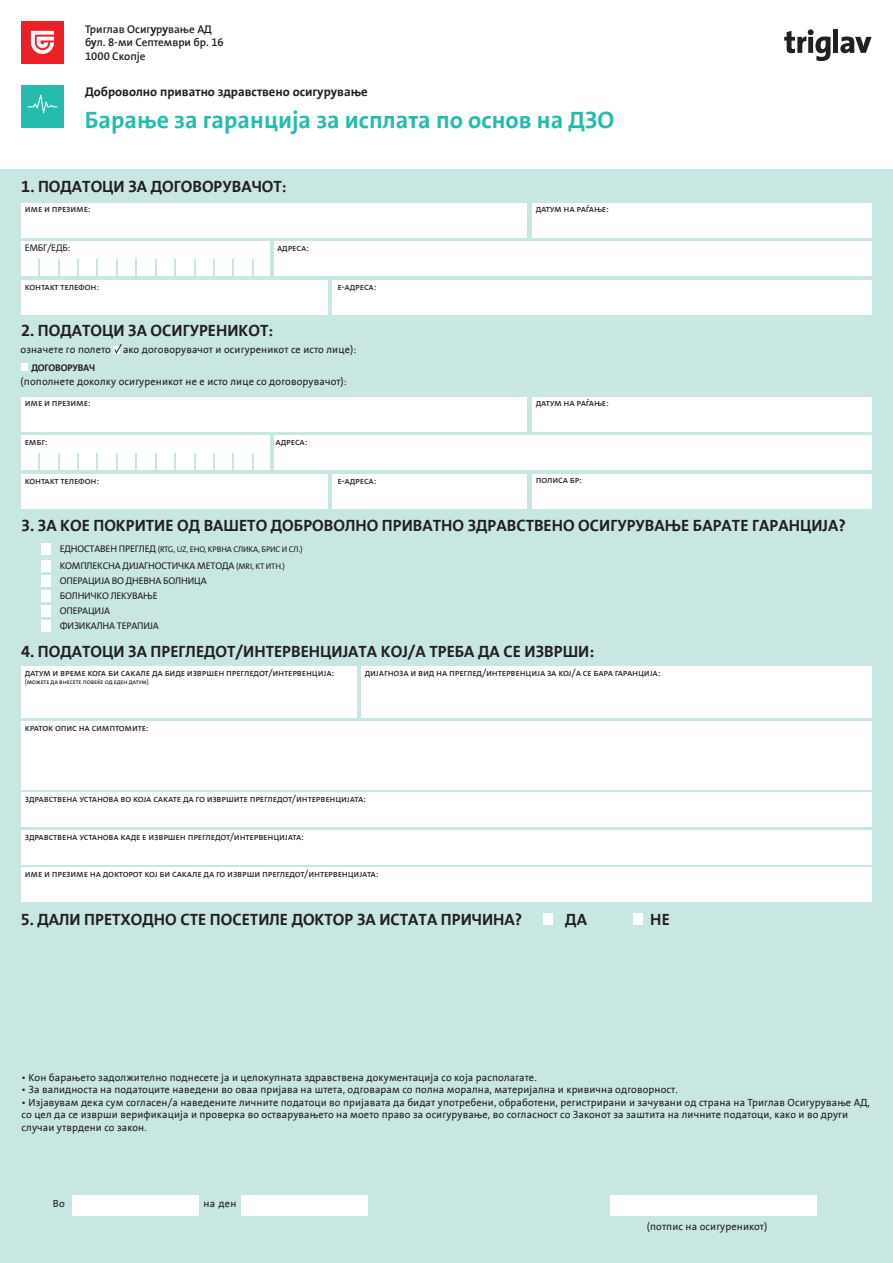
<style>
.page{position:relative;width:893px;height:1263px;background:#fff}
.page>*{position:absolute;margin:0;border:0;box-sizing:border-box;transform-origin:0 0}
.t1{font:700 24px "Triglav The Sans Cyrl";color:#25bcad}
.t2{font:700 16.5px "Triglav The Sans Cyrl";color:#231f20}
.t3{font:700 12.75px "Triglav The Sans Cyrl";color:#231f20}
.t4{font:600 11.25px/13.5px "Triglav The Sans Cyrl";color:#231f20}
.t5{font:10.5px/12.6px "Triglav The Sans Cyrl";letter-spacing:.01em;color:#231f20}
.t6{font:9.75px/15px "Triglav The Sans Cyrl Caps";letter-spacing:-.02em;color:#231f20}
.t7{font:700 9.75px "Triglav The Sans Cyrl";letter-spacing:-.02em;color:#231f20}
.t8{font:8.25px "Triglav The Sans Cyrl Caps";letter-spacing:-.02em;color:#231f20}
.t9{font:6.75px "Triglav The Sans Cyrl Caps";letter-spacing:-.02em;color:#231f20}
.s1{font-size:15.75px}
.s2{font-size:9.75px}
.s3{font-size:8.25px}
</style>
<div class="page">
<div style="left:0;top:170px;width:893px;height:1093px;background:#c8e7e2"></div>
<div style="left:21px;top:85px;width:43px;height:43px;background:#25bcad"></div>
<svg style="left:28px;top:95px;width:29px;height:18px"></svg>
<div style="left:21px;top:241px;width:249px;height:34px;background:#fff"></div>
<svg style="left:39px;top:259px;width:1px;height:16px"></svg>
<svg style="left:58px;top:259px;width:1px;height:16px"></svg>
<svg style="left:77px;top:259px;width:2px;height:16px"></svg>
<svg style="left:97px;top:259px;width:1px;height:16px"></svg>
<svg style="left:116px;top:259px;width:2px;height:16px"></svg>
<svg style="left:136px;top:259px;width:1px;height:16px"></svg>
<svg style="left:155px;top:259px;width:1px;height:16px"></svg>
<svg style="left:175px;top:259px;width:1px;height:16px"></svg>
<svg style="left:194px;top:259px;width:1px;height:16px"></svg>
<svg style="left:213px;top:259px;width:2px;height:16px"></svg>
<svg style="left:233px;top:259px;width:1px;height:16px"></svg>
<svg style="left:252px;top:259px;width:1px;height:16px"></svg>
<div style="left:532px;top:203px;width:340px;height:34px;background:#fff"></div>
<div style="left:21px;top:203px;width:505px;height:34px;background:#fff"></div>
<div style="left:274px;top:241px;width:598px;height:34px;background:#fff"></div>
<div style="left:610px;top:1195px;width:207px;height:21px;background:#fff"></div>
<div style="left:72px;top:1195px;width:127px;height:21px;background:#fff"></div>
<div style="left:241px;top:1195px;width:127px;height:21px;background:#fff"></div>
<div style="left:21px;top:280px;width:307px;height:34px;background:#fff"></div>
<div style="left:332px;top:280px;width:540px;height:34px;background:#fff"></div>
<div style="left:21px;top:435px;width:249px;height:34px;background:#fff"></div>
<svg style="left:39px;top:453px;width:1px;height:16px"></svg>
<svg style="left:58px;top:453px;width:1px;height:16px"></svg>
<svg style="left:77px;top:453px;width:2px;height:16px"></svg>
<svg style="left:97px;top:453px;width:1px;height:16px"></svg>
<svg style="left:116px;top:453px;width:2px;height:16px"></svg>
<svg style="left:136px;top:453px;width:1px;height:16px"></svg>
<svg style="left:155px;top:453px;width:1px;height:16px"></svg>
<svg style="left:175px;top:453px;width:1px;height:16px"></svg>
<svg style="left:194px;top:453px;width:1px;height:16px"></svg>
<svg style="left:213px;top:453px;width:2px;height:16px"></svg>
<svg style="left:233px;top:453px;width:1px;height:16px"></svg>
<svg style="left:252px;top:453px;width:1px;height:16px"></svg>
<div style="left:21px;top:397px;width:505px;height:34px;background:#fff"></div>
<div style="left:274px;top:435px;width:598px;height:34px;background:#fff"></div>
<div style="left:532px;top:397px;width:340px;height:34px;background:#fff"></div>
<div style="left:22px;top:474px;width:306px;height:34px;background:#fff"></div>
<div style="left:332px;top:474px;width:194px;height:34px;background:#fff"></div>
<div style="left:21px;top:364px;width:6px;height:7px;background:#fff"></div>
<svg style="left:114px;top:343px;width:8px;height:11px"></svg>
<div style="left:41px;top:543px;width:10px;height:12px;background:#fff"></div>
<div style="left:41px;top:560px;width:10px;height:11px;background:#fff"></div>
<div style="left:41px;top:575px;width:10px;height:11px;background:#fff"></div>
<div style="left:41px;top:590px;width:10px;height:11px;background:#fff"></div>
<div style="left:41px;top:605px;width:10px;height:11px;background:#fff"></div>
<div style="left:41px;top:620px;width:10px;height:11px;background:#fff"></div>
<div style="left:21px;top:21px;width:43px;height:43px;background:#ed2026"></div>
<svg style="left:31px;top:31px;width:23px;height:23px"></svg>
<svg style="left:784px;top:29px;width:46px;height:32px"></svg>
<div style="left:833px;top:29px;width:5px;height:24px;background:#231f20"></div>
<svg style="left:840px;top:37px;width:32px;height:16px"></svg>
<div style="left:361px;top:667px;width:511px;height:51px;background:#fff"></div>
<div style="left:21px;top:667px;width:336px;height:51px;background:#fff"></div>
<div style="left:21px;top:830px;width:851px;height:34px;background:#fff"></div>
<div style="left:21px;top:868px;width:851px;height:34px;background:#fff"></div>
<div style="left:21px;top:721px;width:851px;height:68px;background:#fff"></div>
<div style="left:543px;top:913px;width:10px;height:12px;background:#fff"></div>
<div style="left:633px;top:913px;width:10px;height:12px;background:#fff"></div>
<div style="left:21px;top:793px;width:851px;height:34px;background:#fff"></div>
<div style="left:532px;top:474px;width:340px;height:34px;background:#fff"></div>
<p class="t4" style="left:85px;top:22px;width:140px">Триглав Осигурување АД бул. 8-ми Септември бр. 16<br>1000 Скопје</p>
<p class="t3" style="left:85px;top:84px;width:284px">Доброволно приватно здравствено осигурување</p>
<h1 class="t1" style="left:85px;top:106px;width:531px">Барање за гаранција за исплата по основ на ДЗО</h1>
<h2 class="t2" style="left:21px;top:177px;width:267px">1. ПОДАТОЦИ ЗА ДОГОВОРУВАЧОТ<span class="s1">:</span></h2>
<p class="t6" style="left:25px;top:202px;width:67px">име и презиме:</p>
<p class="t6" style="left:25px;top:240px;width:47px">ЕМБГ/ЕДБ:</p>
<p class="t6" style="left:25px;top:279px;width:76px">контакт телефон:</p>
<p class="t6" style="left:337px;top:279px;width:41px">e-адреса:</p>
<p class="t6" style="left:277px;top:240px;width:33px">адреса:</p>
<h2 class="t2" style="left:21px;top:321px;width:253px">2. ПОДАТОЦИ ЗА ОСИГУРЕНИКОТ<span class="s1">:</span></h2>
<p class="t5" style="left:21px;top:343px;width:337px">означете го полето ако договорувачот и осигуреникот се исто лице):</p>
<p class="t5" style="left:21px;top:376px;width:328px">(пополнете доколку осигуреникот не е исто лице со договорувачот):</p>
<p class="t7" style="left:31px;top:362px;width:65px">ДОГОВОРУВАЧ</p>
<p class="t6" style="left:25px;top:396px;width:67px">име и презиме:</p>
<p class="t6" style="left:25px;top:434px;width:24px">ембг:</p>
<p class="t6" style="left:276px;top:434px;width:33px">адреса:</p>
<p class="t6" style="left:25px;top:473px;width:76px">контакт телефон:</p>
<p class="t6" style="left:337px;top:473px;width:41px">e-адреса:</p>
<p class="t6" style="left:536px;top:202px;width:75px">датум на раѓање:</p>
<p class="t6" style="left:536px;top:396px;width:75px">датум на раѓање:</p>
<p class="t6" style="left:536px;top:473px;width:48px">полиса бр:</p>
<h2 class="t2" style="left:21px;top:516px;width:826px">3. ЗА КОЕ ПОКРИТИЕ ОД ВАШЕТО ДОБРОВОЛНО ПРИВАТНО ЗДРАВСТВЕНО ОСИГУРУВАЊЕ БАРАТЕ ГАРАНЦИЈА?</h2>
<p class="t8" style="left:60px;top:545px;width:245px"><span class="s2">ЕДНОСТАВЕН ПРЕГЛЕД</span> (RTG, UZ, EHO, КРВНА СЛИКА, БРИС И СЛ.)</p>
<p class="t6" style="left:60px;top:558px;width:227px">КОМПЛЕКСНA ДИЈАГНОСТИЧКA МЕТОДА <span class="s3">(MRI, KT ИТН.)<br></span>ОПЕРАЦИЈА ВО ДНЕВНА БОЛНИЦА<br>БОЛНИЧКО ЛЕКУВАЊЕ<br>ОПЕРАЦИЈА<br>ФИЗИКАЛНА ТЕРАПИЈА</p>
<h2 class="t2" style="left:21px;top:642px;width:575px">4. ПОДАТОЦИ ЗА ПРЕГЛЕДОТ/ИНТЕРВЕНЦИЈАТА КОЈ/А ТРЕБА ДА СЕ ИЗВРШИ:</h2>
<p class="t6" style="left:25px;top:665px;width:311px">датум и време кога би сакале да биде извршен прегледот/интервенција:</p>
<p class="t9" style="left:25px;top:678px;width:126px">(moжете да внесете повеќе од еден датум)</p>
<p class="t6" style="left:25px;top:720px;width:126px">краток опис на симптомите:</p>
<p class="t6" style="left:365px;top:665px;width:297px">дијагноза и вид на преглед/интервенција за кој/а се бара гаранција:</p>
<p class="t6" style="left:25px;top:791px;width:343px">здравствена установа во која сакате да го извршите прегледот/интервенцијата:</p>
<p class="t6" style="left:25px;top:829px;width:281px">здравствена установа каде е извршен прегледот/интервенцијата:</p>
<p class="t6" style="left:25px;top:866px;width:355px">име и презиме на докторот кој би сакале да го изврши прегледот/интервенцијата:</p>
<h2 class="t2" style="left:21px;top:910px;width:503px">5. ДАЛИ ПРЕТХОДНО СТЕ ПОСЕТИЛЕ ДОКТОР ЗА ИСТАТА ПРИЧИНА?</h2>
<h2 class="t2" style="left:565px;top:910px;width:24px">ДА</h2>
<h2 class="t2" style="left:650px;top:910px;width:21px">НЕ</h2>
<p class="t5" style="left:22px;top:1071px;width:517px">• Кон барањето задолжително поднесете ја и целокупната здравствена документација со која располагате.</p>
<p class="t5" style="left:22px;top:1083px;width:658px">• За валидноста на податоците наведени во оваа пријава на штета, одговарам со полна морална, материјална и кривична одговорност.</p>
<p class="t5" style="left:22px;top:1096px;width:850px">• Изјавувам дека сум согласен/а наведените личните податоци во пријавата да бидат употребени, обработени, регистрирани и зачувани од страна на Триглав Осигурување АД, со цел да се изврши верификација и проверка во остварувањето на моето право за осигурување, во согласност со Законот за заштита на личните податоци, како и во други случаи утврдени со закон.</p>
<p class="t5" style="left:53px;top:1198px;width:14px">Во</p>
<p class="t5" style="left:204px;top:1198px;width:34px">на ден</p>
<p class="t5" style="left:647px;top:1220px;width:122px">(потпис на осигуреникот)</p>
</div>
